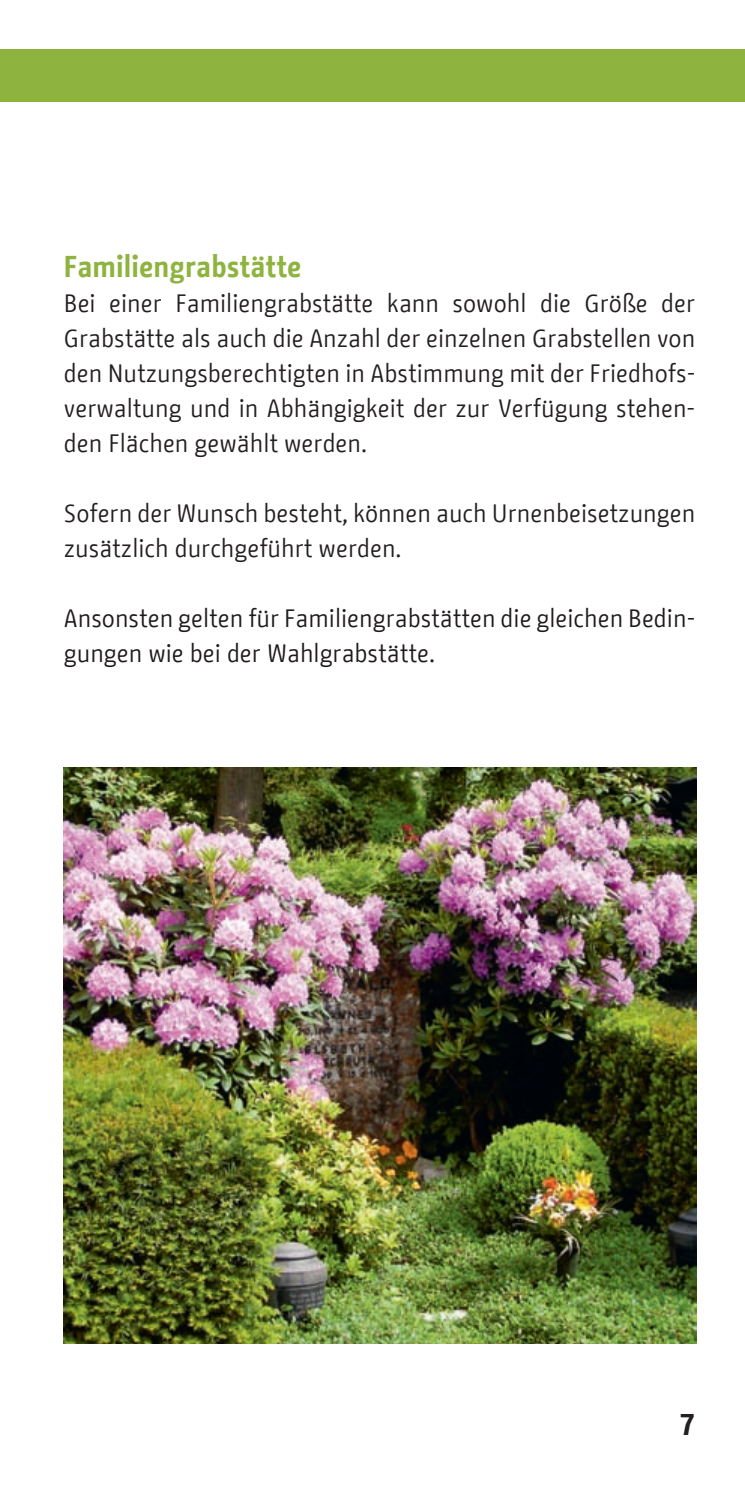
<style>
.page{position:relative;width:745px;height:1489px;background:#fff}
.page>*{position:absolute;margin:0;border:0;box-sizing:border-box;transform-origin:0 0}
.t1{font:700 30px "BMF Change";color:#8eb33e}
.t2{font:700 30px "BMF Change Letter";color:#231f20}
.t3{font:25px/35px "BMF Change";color:#231f20;text-align:justify}
.t4{font:25px/35px "BMF Change";color:#1f1b1c}
</style>
<div class="page">
<div style="left:0;top:50px;width:744px;height:52px;background:#8eb33e"></div>
<img style="left:64px;top:767px;width:631px;height:576px">
<p class="t1" style="left:64px;top:245px;width:239px">Familiengrabstätte</p>
<p class="t3" style="left:64px;top:286px;width:632px">Bei einer Familiengrabstätte kann sowohl die Größe der Grabstätte als auch die Anzahl der einzelnen Grabstellen von den Nutzungsberechtigten in Abstimmung mit der Friedhofs&shy;verwaltung und in Abhängigkeit der zur Verfügung stehen&shy;den Flächen gewählt werden.</p>
<p class="t3" style="left:64px;top:496px;width:632px">Sofern der Wunsch besteht, können auch Urnenbeisetzungen zusätzlich durchgeführt werden.</p>
<p class="t4" style="left:64px;top:601px;width:632px">Ansonsten gelten für Familiengrabstätten die gleichen Bedin&shy;gungen wie bei der Wahlgrabstätte.</p>
<p class="t2" style="left:678px;top:1403px;width:18px">7</p>
</div>
